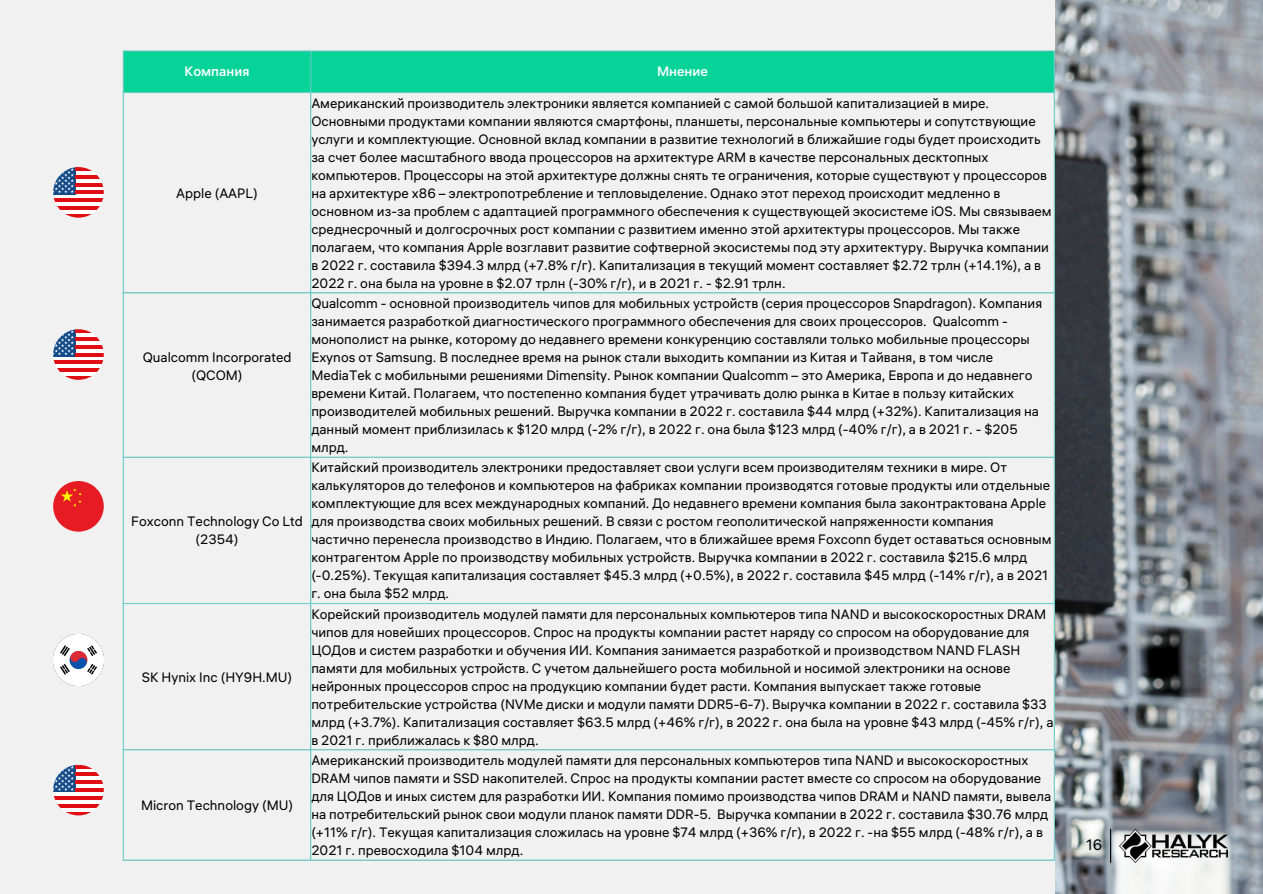
<style>
.page{position:relative;width:1263px;height:894px;background:#fff}
.page>*{position:absolute;margin:0;border:0;box-sizing:border-box;transform-origin:0 0}
.t1{font:15px "ALS Hauss";color:#000}
.t2{font:13.5px/18px "ALS Hauss";color:#000}
.t3{font:500 13.5px "ALS Hauss";color:#fff}
</style>
<div class="page">
<div style="left:0;top:0;width:1263px;height:893px;background:#f1f1f1"></div>
<img style="left:1055px;top:0;width:208px;height:893px">
<img style="left:1119px;top:829px;width:108px;height:33px">
<div style="left:124px;top:52px;width:930px;height:40px;background:#06d398"></div>
<hr style="left:123px;top:52px;width:1px;height:807px;background:#6cd1cb">
<hr style="left:310px;top:52px;width:1px;height:807px;background:#6cd1cb">
<hr style="left:1054px;top:52px;width:1px;height:807px;background:#6cd1cb">
<hr style="left:123px;top:51px;width:932px;height:1px;background:#6cd1cb">
<hr style="left:123px;top:92px;width:932px;height:1px;background:#6cd1cb">
<hr style="left:123px;top:292px;width:932px;height:1px;background:#6cd1cb">
<hr style="left:123px;top:456px;width:932px;height:1px;background:#6cd1cb">
<hr style="left:123px;top:602px;width:932px;height:2px;background:#6cd1cb">
<hr style="left:123px;top:749px;width:932px;height:1px;background:#6cd1cb">
<hr style="left:123px;top:859px;width:932px;height:1px;background:#6cd1cb">
<hr style="left:1110px;top:828px;width:1px;height:34px;background:#000">
<div style="left:53px;top:167px;width:51px;height:51px;background:#fff;border-radius:50%"></div>
<svg style="left:53px;top:167px;width:22px;height:27px"></svg>
<svg style="left:75px;top:167px;width:17px;height:4px"></svg>
<svg style="left:75px;top:175px;width:25px;height:4px"></svg>
<svg style="left:75px;top:182px;width:28px;height:4px"></svg>
<hr style="left:75px;top:190px;width:29px;height:4px;background:#e00d13">
<hr style="left:53px;top:198px;width:51px;height:4px;background:#e00d13">
<svg style="left:57px;top:206px;width:43px;height:4px"></svg>
<svg style="left:65px;top:214px;width:27px;height:4px"></svg>
<svg style="left:53px;top:168px;width:21px;height:25px"></svg>
<div style="left:53px;top:329px;width:51px;height:51px;background:#fff;border-radius:50%"></div>
<svg style="left:53px;top:329px;width:22px;height:27px"></svg>
<svg style="left:75px;top:329px;width:17px;height:4px"></svg>
<svg style="left:75px;top:337px;width:25px;height:4px"></svg>
<hr style="left:75px;top:345px;width:29px;height:3px;background:#e00d13">
<svg style="left:75px;top:352px;width:29px;height:4px"></svg>
<hr style="left:53px;top:360px;width:51px;height:4px;background:#e00d13">
<svg style="left:57px;top:368px;width:43px;height:4px"></svg>
<svg style="left:65px;top:376px;width:27px;height:4px"></svg>
<svg style="left:53px;top:330px;width:21px;height:25px"></svg>
<svg style="left:53px;top:764px;width:51px;height:51px"></svg>
<svg style="left:53px;top:764px;width:22px;height:27px"></svg>
<svg style="left:75px;top:764px;width:16px;height:4px"></svg>
<svg style="left:75px;top:772px;width:25px;height:4px"></svg>
<hr style="left:75px;top:780px;width:29px;height:4px;background:#e00d13">
<hr style="left:75px;top:788px;width:29px;height:3px;background:#e00d13">
<svg style="left:54px;top:795px;width:49px;height:4px"></svg>
<svg style="left:57px;top:803px;width:43px;height:4px"></svg>
<svg style="left:65px;top:811px;width:26px;height:4px"></svg>
<svg style="left:53px;top:765px;width:21px;height:25px"></svg>
<svg style="left:53px;top:481px;width:51px;height:50px"></svg>
<img style="left:53px;top:634px;width:51px;height:51px">
<p class="t3" style="left:185px;top:63px;width:66px">Компания</p>
<p class="t3" style="left:657px;top:63px;width:52px">Мнение</p>
<p class="t2" style="left:176px;top:184px;width:83px">Apple (AAPL)</p>
<p class="t2" style="left:143px;top:348px;width:150px;text-align:center">Qualcomm Incorporated (QCOM)</p>
<p class="t2" style="left:131px;top:512px;width:173px;text-align:center">Foxconn Technology Co Ltd (2354)</p>
<p class="t2" style="left:142px;top:667px;width:152px">SK Hynix Inc (HY9H.MU)</p>
<p class="t2" style="left:141px;top:795px;width:154px">Micron Technology (MU)</p>
<p class="t2" style="left:311px;top:94px;width:742px">Американский производитель электроники является компанией с самой большой капитализацией в мире.<br>Основными продуктами компании являются смартфоны, планшеты, персональные компьютеры и сопутствующие услуги и комплектующие. Основной вклад компании в развитие технологий в ближайшие годы будет происходить за счет более масштабного ввода процессоров на архитектуре ARM в качестве персональных десктопных компьютеров. Процессоры на этой архитектуре должны снять те ограничения, которые существуют у процессоров на архитектуре x86 – электропотребление и тепловыделение. Однако этот переход происходит медленно в основном из-за проблем с адаптацией программного обеспечения к существующей экосистеме iOS. Мы связываем среднесрочный и долгосрочных рост компании с развитием именно этой архитектуры процессоров. Мы также полагаем, что компания Apple возглавит развитие софтверной экосистемы под эту архитектуру. Выручка компании в 2022 г. составила $394.3 млрд (+7.8% г/г). Капитализация в текущий момент составляет $2.72 трлн (+14.1%), а в 2022 г. она была на уровне в $2.07 трлн (-30% г/г), и в 2021 г. - $2.91 трлн.</p>
<p class="t2" style="left:311px;top:294px;width:732px">Qualcomm - основной производитель чипов для мобильных устройств (серия процессоров Snapdragon). Компания занимается разработкой диагностического программного обеспечения для своих процессоров. Qualcomm - монополист на рынке, которому до недавнего времени конкуренцию составляли только мобильные процессоры Exynos от Samsung. В последнее время на рынок стали выходить компании из Китая и Тайваня, в том числе MediaTek c мобильными решениями Dimensity. Рынок компании Qualcomm – это Америка, Европа и до недавнего времени Китай. Полагаем, что постепенно компания будет утрачивать долю рынка в Китае в пользу китайских производителей мобильных решений. Выручка компании в 2022 г. составила $44 млрд (+32%). Капитализация на данный момент приблизилась к $120 млрд (-2% г/г), в 2022 г. она была $123 млрд (-40% г/г), а в 2021 г. - $205 млрд.</p>
<p class="t2" style="left:311px;top:458px;width:742px">Китайский производитель электроники предоставляет свои услуги всем производителям техники в мире. От калькуляторов до телефонов и компьютеров на фабриках компании производятся готовые продукты или отдельные комплектующие для всех международных компаний. До недавнего времени компания была законтрактована Apple для производства своих мобильных решений. В связи с ростом геополитической напряженности компания частично перенесла производство в Индию. Полагаем, что в ближайшее время Foxconn будет оставаться основным контрагентом Apple по производству мобильных устройств. Выручка компании в 2022 г. составила $215.6 млрд (-0.25%). Текущая капитализация составляет $45.3 млрд (+0.5%), в 2022 г. составила $45 млрд (-14% г/г), а в 2021 г. она была $52 млрд.</p>
<p class="t2" style="left:311px;top:604px;width:744px">Корейский производитель модулей памяти для персональных компьютеров типа NAND и высокоскоростных DRAM чипов для новейших процессоров. Спрос на продукты компании растет наряду со спросом на оборудование для ЦОДов и систем разработки и обучения ИИ. Компания занимается разработкой и производством NAND FLASH памяти для мобильных устройств. С учетом дальнейшего роста мобильной и носимой электроники на основе нейронных процессоров спрос на продукцию компании будет расти. Компания выпускает также готовые потребительские устройства (NVMe диски и модули памяти DDR5-6-7). Выручка компании в 2022 г. составила $33 млрд (+3.7%). Капитализация составляет $63.5 млрд (+46% г/г), в 2022 г. она была на уровне $43 млрд (-45% г/г), а в 2021 г. приближалась к $80 млрд.</p>
<p class="t2" style="left:311px;top:750px;width:741px">Американский производитель модулей памяти для персональных компьютеров типа NAND и высокоскоростных DRAM чипов памяти и SSD накопителей. Спрос на продукты компании растет вместе со спросом на оборудование для ЦОДов и иных систем для разработки ИИ. Компания помимо производства чипов DRAM и NAND памяти, вывела на потребительский рынок свои модули планок памяти DDR-5. Выручка компании в 2022 г. составила $30.76 млрд (+11% г/г). Текущая капитализация сложилась на уровне $74 млрд (+36% г/г), в 2022 г. -на $55 млрд (-48% г/г), а в 2021 г. превосходила $104 млрд.</p>
<p class="t1" style="left:1086px;top:835px;width:18px">16</p>
</div>
